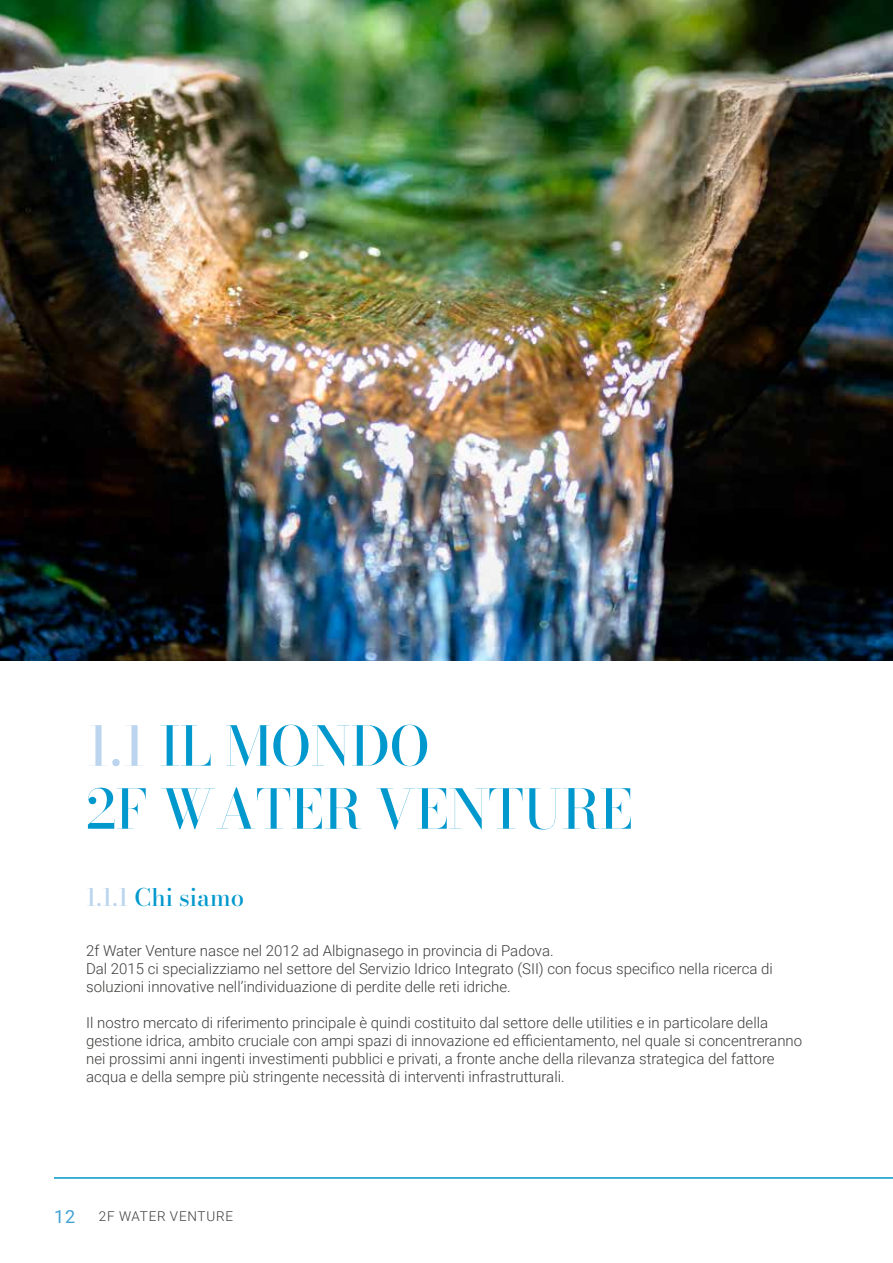
<style>
.page{position:relative;width:893px;height:1263px;background:#fff}
.page>*{position:absolute;margin:0;border:0;box-sizing:border-box;transform-origin:0 0}
.t1{font:54px/63px "Bodoni Moda";color:#0098cd}
.t2{font:24px "Bodoni Moda";color:#0098cd}
.t3{font:18px "Roboto";color:#41a2d3}
.t4{font:300 15px/18px "Roboto";color:#3c3c3b}
.t5{font:300 13.5px "Roboto";letter-spacing:.055em;color:#3c3c3b}
.s1{color:#bad5ed}
</style>
<div class="page">
<img style="left:0;top:0;width:893px;height:660px">
<hr style="left:54px;top:1177px;width:839px;height:2px;background:#0098cd">
<h1 class="t1" style="left:86px;top:714px;width:548px"><span class="s1">1.1</span> IL MONDO<br>2F WATER VENTURE</h1>
<h2 class="t2" style="left:86px;top:881px;width:160px"><span class="s1">1.1.1</span> Chi siamo</h2>
<p class="t4" style="left:86px;top:941px;width:688px">2f Water Venture nasce nel 2012 ad Albignasego in provincia di Padova.<br>Dal 2015 ci specializziamo nel settore del Servizio Idrico Integrato (SII) con focus specifico nella ricerca di soluzioni innovative nell’individuazione di perdite delle reti idriche.</p>
<p class="t4" style="left:86px;top:1013px;width:718px">Il nostro mercato di riferimento principale è quindi costituito dal settore delle utilities e in particolare della gestione idrica, ambito cruciale con ampi spazi di innovazione ed efficientamento, nel quale si concentreranno nei prossimi anni ingenti investimenti pubblici e privati, a fronte anche della rilevanza strategica del fattore acqua e della sempre più stringente necessità di interventi infrastrutturali.</p>
<p class="t3" style="left:54px;top:1204px;width:22px">12</p>
<p class="t5" style="left:99px;top:1207px;width:136px">2F WATER VENTURE</p>
</div>
